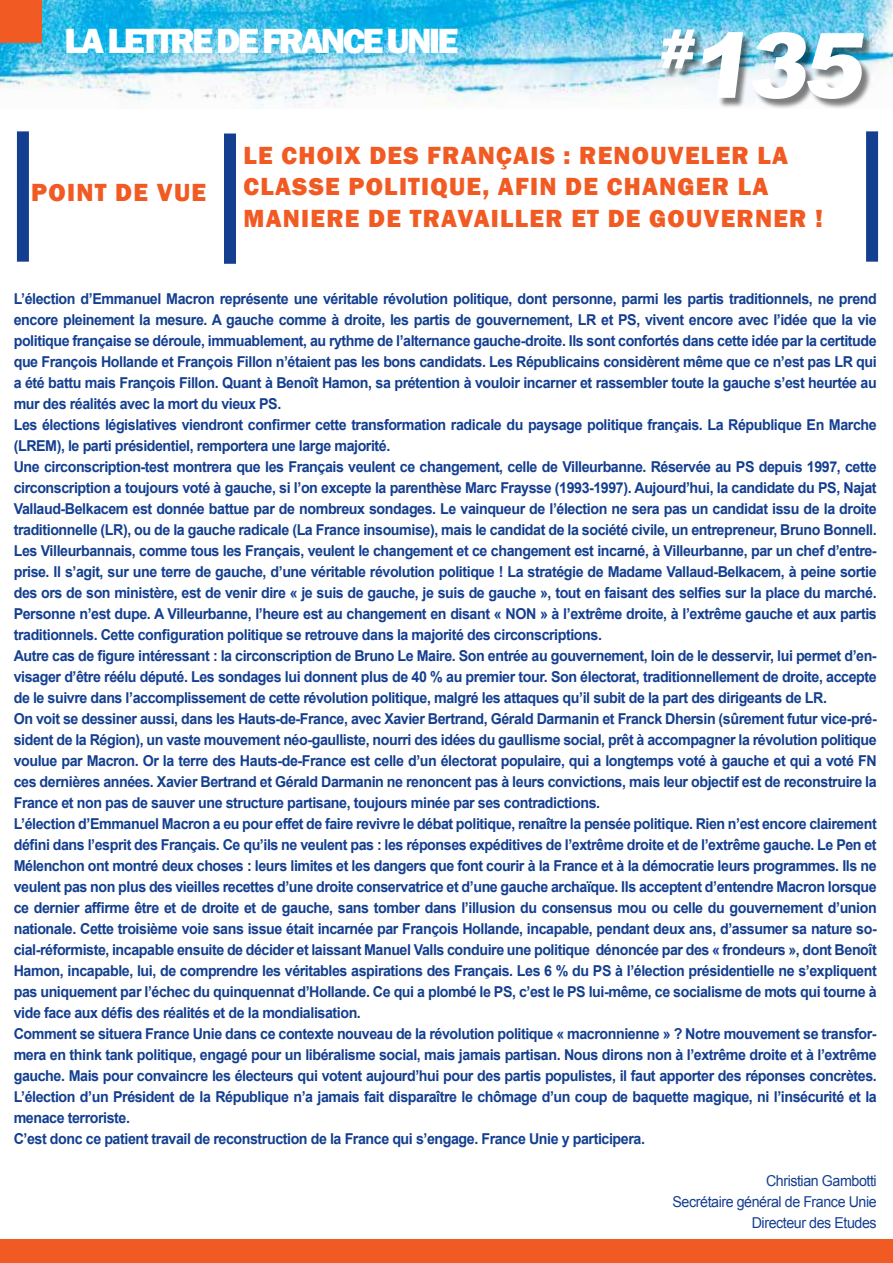
<style>
.page{position:relative;width:893px;height:1263px;background:#fff}
.page>*{position:absolute;margin:0;border:0;box-sizing:border-box;transform-origin:0 0}
.t1{font:900 90.3px "Arial";color:#fff}
.t2{font:800 36px "Franklin Gothic";letter-spacing:-.08em;color:#fff}
.t3{font:800 25.5px/31.5px "Franklin Gothic";letter-spacing:.05em;color:#f15a22}
.t4{font:700 15px/21px "Arial";letter-spacing:-.03em;color:#143f90;scale:.95 1}
.t5{font:15px/21px "Arial";letter-spacing:-.03em;color:#143f90;text-align:right;scale:.95 1}
</style>
<div class="page">
<img style="left:0;top:0;width:893px;height:108px">
<div style="left:0;top:0;width:41px;height:42px;background:#f15a22"></div>
<div style="left:663px;top:31px;width:211px;height:78px;background:#000;opacity:.5"></div>
<div style="left:0;top:1239px;width:893px;height:24px;background:#f15a22"></div>
<div style="left:224px;top:133px;width:12px;height:131px;background:#143f90"></div>
<div style="left:866px;top:131px;width:12px;height:131px;background:#143f90"></div>
<div style="left:17px;top:131px;width:12px;height:131px;background:#143f90"></div>
<h2 class="t2" style="left:65px;top:18px;width:396px">LA LETTRE DE FRANCE UNIE</h2>
<h1 class="t1" style="left:658px;top:0;width:221px"><sup>#</sup>135</h1>
<h3 class="t3" style="left:31px;top:176px;width:176px">POINT DE VUE</h3>
<h3 class="t3" style="left:243px;top:140px;width:581px">LE CHOIX DES FRANÇAIS : RENOUVELER LA<br>CLASSE POLITIQUE, AFIN DE CHANGER LA<br>MANIERE DE TRAVAILLER ET DE GOUVERNER !</h3>
<p class="t4" style="left:14px;top:289px;width:910px">L’élection d’Emmanuel Macron représente une véritable révolution politique, dont personne, parmi les partis traditionnels, ne prend encore pleinement la mesure. A gauche comme à droite, les partis de gouvernement, LR et PS, vivent encore avec l’idée que la vie politique française se déroule, immuablement, au rythme de l’alternance gauche-droite. Ils sont confortés dans cette idée par la certitude que François Hollande et François Fillon n’étaient pas les bons candidats. Les Républicains considèrent même que ce n’est pas LR qui a été battu mais François Fillon. Quant à Benoît Hamon, sa prétention à vouloir incarner et rassembler toute la gauche s’est heurtée au mur des réalités avec la mort du vieux PS.<br>Les élections législatives viendront confirmer cette transformation radicale du paysage politique français. La République En Marche (LREM), le parti présidentiel, remportera une large majorité.<br>Une circonscription-test montrera que les Français veulent ce changement, celle de Villeurbanne. Réservée au PS depuis 1997, cette circonscription a toujours voté à gauche, si l’on excepte la parenthèse Marc Fraysse (1993-1997). Aujourd’hui, la candidate du PS, Najat Vallaud-Belkacem est donnée battue par de nombreux sondages. Le vainqueur de l’élection ne sera pas un candidat issu de la droite traditionnelle (LR), ou de la gauche radicale (La France insoumise), mais le candidat de la société civile, un entrepreneur, Bruno Bonnell.<br>Les Villeurbannais, comme tous les Français, veulent le changement et ce changement est incarné, à Villeurbanne, par un chef d’entre&shy;prise. Il s’agit, sur une terre de gauche, d’une véritable révolution politique ! La stratégie de Madame Vallaud-Belkacem, à peine sortie des ors de son ministère, est de venir dire « je suis de gauche, je suis de gauche », tout en faisant des selfies sur la place du marché.<br>Personne n’est dupe. A Villeurbanne, l’heure est au changement en disant « NON » à l’extrême droite, à l’extrême gauche et aux partis traditionnels. Cette configuration politique se retrouve dans la majorité des circonscriptions.<br>Autre cas de figure intéressant : la circonscription de Bruno Le Maire. Son entrée au gouvernement, loin de le desservir, lui permet d’en&shy;visager d’être réélu député. Les sondages lui donnent plus de 40 % au premier tour. Son électorat, traditionnellement de droite, accepte de le suivre dans l’accomplissement de cette révolution politique, malgré les attaques qu’il subit de la part des dirigeants de LR.<br>On voit se dessiner aussi, dans les Hauts-de-France, avec Xavier Bertrand, Gérald Darmanin et Franck Dhersin (sûrement futur vice-pré&shy;sident de la Région), un vaste mouvement néo-gaulliste, nourri des idées du gaullisme social, prêt à accompagner la révolution politique voulue par Macron. Or la terre des Hauts-de-France est celle d’un électorat populaire, qui a longtemps voté à gauche et qui a voté FN ces dernières années. Xavier Bertrand et Gérald Darmanin ne renoncent pas à leurs convictions, mais leur objectif est de reconstruire la France et non pas de sauver une structure partisane, toujours minée par ses contradictions.<br>L’élection d’Emmanuel Macron a eu pour effet de faire revivre le débat politique, renaître la pensée politique. Rien n’est encore clairement défini dans l’esprit des Français. Ce qu’ils ne veulent pas : les réponses expéditives de l’extrême droite et de l’extrême gauche. Le Pen et Mélenchon ont montré deux choses : leurs limites et les dangers que font courir à la France et à la démocratie leurs programmes. Ils ne veulent pas non plus des vieilles recettes d’une droite conservatrice et d’une gauche archaïque. Ils acceptent d’entendre Macron lorsque ce dernier affirme être et de droite et de gauche, sans tomber dans l’illusion du consensus mou ou celle du gouvernement d’union nationale. Cette troisième voie sans issue était incarnée par François Hollande, incapable, pendant deux ans, d’assumer sa nature so&shy;cial-réformiste, incapable ensuite de décider et laissant Manuel Valls conduire une politique dénoncée par des « frondeurs », dont Benoît Hamon, incapable, lui, de comprendre les véritables aspirations des Français. Les 6 % du PS à l’élection présidentielle ne s’expliquent pas uniquement par l’échec du quinquennat d’Hollande. Ce qui a plombé le PS, c’est le PS lui-même, ce socialisme de mots qui tourne à vide face aux défis des réalités et de la mondialisation.<br>Comment se situera France Unie dans ce contexte nouveau de la révolution politique « macronnienne » ? Notre mouvement se transfor&shy;mera en think tank politique, engagé pour un libéralisme social, mais jamais partisan. Nous dirons non à l’extrême droite et à l’extrême gauche. Mais pour convaincre les électeurs qui votent aujourd’hui pour des partis populistes, il faut apporter des réponses concrètes.<br>L’élection d’un Président de la République n’a jamais fait disparaître le chômage d’un coup de baquette magique, ni l’insécurité et la menace terroriste.<br>C’est donc ce patient travail de reconstruction de la France qui s’engage. France Unie y participera.</p>
<p class="t5" style="left:673px;top:1170px;width:216px">Christian Gambotti<br>Secrétaire général de France Unie<br>Directeur des Etudes</p>
</div>
